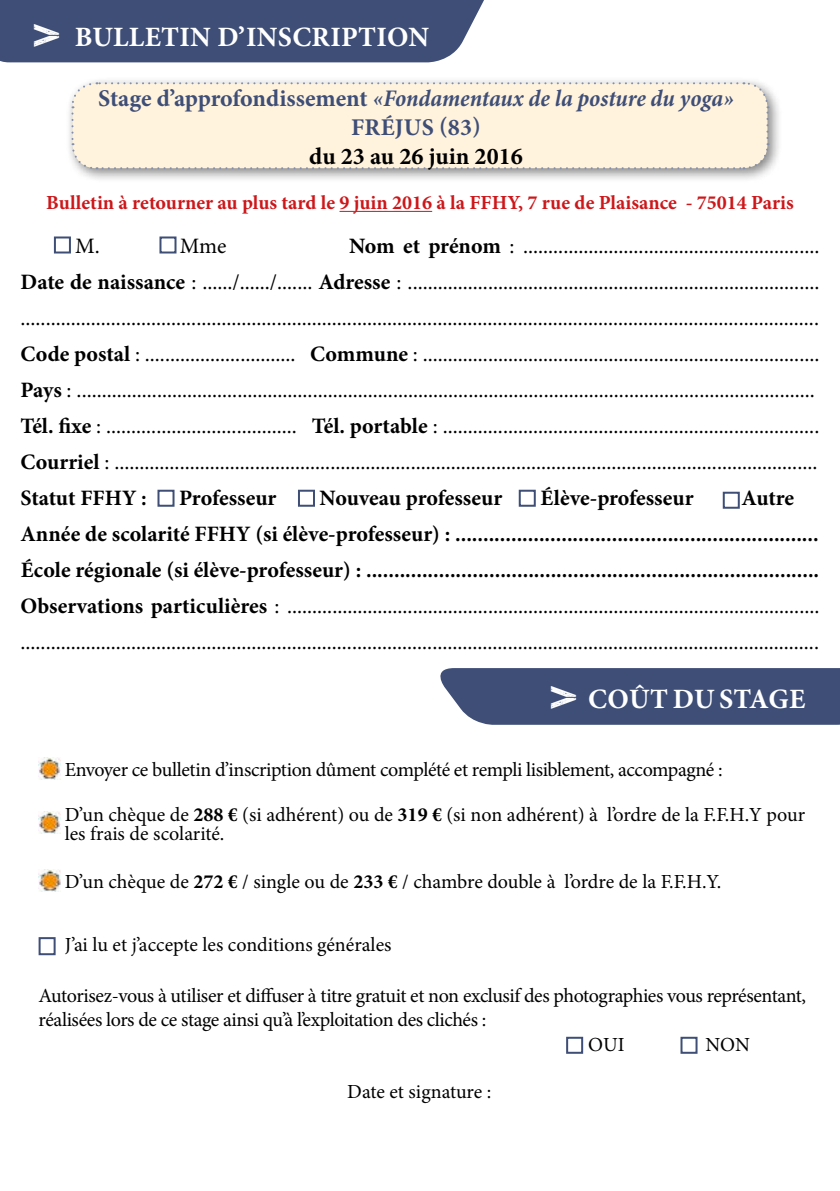
<style>
.page{position:relative;width:840px;height:1191px;background:#fff}
.page>*{position:absolute;margin:0;border:0;box-sizing:border-box;transform-origin:0 0}
.t1{font:700 28px "Minion Pro";letter-spacing:.01em;color:#fff}
.t2{font:700 24px/28.8px "Minion Pro";letter-spacing:.01em;color:#3e4e77;text-align:center}
.t3{font:700 24px "Minion Pro";color:#000}
.t4{font:22px/36px "Minion Pro";color:#000}
.t5{font:700 22px "Minion Pro";color:#000}
.t6{font:20px/18.8px "Minion Pro";letter-spacing:-.015em;color:#000}
.t7{font:700 20px "Minion Pro";color:#cd171a}
.s1{font-family:"Captureit";font-weight:400;font-size:48px}
.s2{font-style:italic;font-stretch:condensed}
.s3{font-weight:700}
</style>
<div class="page">
<div style="left:0;top:0;width:484px;height:62px;background:#3e4e77"></div>
<div style="left:65px;top:76px;width:717px;height:107px;background:#000;opacity:.75"></div>
<svg style="left:70px;top:81px;width:699px;height:89px;background:#fbefdb"></svg>
<svg style="left:440px;top:668px;width:399px;height:57px;background:#45557c"></svg>
<div style="left:39px;top:937px;width:17px;height:18px;border:2px solid #3e4e77"></div>
<div style="left:722px;top:492px;width:17px;height:17px;border:2px solid #3e4e77"></div>
<div style="left:54px;top:236px;width:17px;height:17px;border:2px solid #3e4e77"></div>
<div style="left:159px;top:236px;width:17px;height:17px;border:2px solid #3e4e77"></div>
<div style="left:157px;top:490px;width:17px;height:17px;border:2px solid #3e4e77"></div>
<div style="left:298px;top:490px;width:17px;height:17px;border:2px solid #3e4e77"></div>
<div style="left:518px;top:490px;width:17px;height:17px;border:2px solid #3e4e77"></div>
<img style="left:39px;top:811px;width:21px;height:22px">
<hr style="left:339px;top:211px;width:93px;height:1px;background:#cd171a">
<img style="left:39px;top:757px;width:21px;height:22px">
<img style="left:39px;top:869px;width:21px;height:22px">
<div style="left:566px;top:1036px;width:17px;height:17px;border:2px solid #3e4e77"></div>
<div style="left:680px;top:1036px;width:17px;height:17px;border:2px solid #3e4e77"></div>
<p class="t1" style="left:34px;top:17px;width:396px"><span class="s1">&gt;</span> BULLETIN D’INSCRIPTION</p>
<p class="t2" style="left:98px;top:84px;width:637px">Stage d’approfondissement <span class="s2">«Fondamentaux de la posture du yoga»<br></span>FRÉJUS (83)</p>
<p class="t3" style="left:309px;top:139px;width:215px">du 23 au 26 juin 2016</p>
<p class="t7" style="left:46px;top:189px;width:748px">Bulletin à retourner au plus tard le 9 juin 2016 à la FFHY, 7 rue de Plaisance - 75014 Paris</p>
<p class="t4" style="left:21px;top:228px;width:799px;text-indent:328px"><span class="s3">Nom et prénom</span> : ...........................................................<br><span class="s3">Date de naissance</span> : ....../....../....... <span class="s3">Adresse</span> : .................................................................................. ...............................................................................................................................................................<br><span class="s3">Code postal</span> : .............................. <span class="s3">Commune</span> : ...............................................................................<br><span class="s3">Pays</span> : ...................................................................................................................................................<br><span class="s3">Tél. fixe</span> : ...................................... <span class="s3">Tél. portable</span> : ...........................................................................<br><span class="s3">Courriel</span> : ............................................................................................................................................<br><span class="s3">Statut FFHY :</span></p>
<p class="t4" style="left:75px;top:228px;width:26px">M.</p>
<p class="t4" style="left:180px;top:228px;width:48px">Mme</p>
<p class="t5" style="left:179px;top:482px;width:99px">Professeur</p>
<p class="t5" style="left:319px;top:482px;width:184px">Nouveau professeur</p>
<p class="t5" style="left:540px;top:482px;width:154px">Élève-professeur</p>
<p class="t4" style="left:21px;top:480px;width:799px;text-indent:720px"><span class="s3">Autre Année de scolarité FFHY (si élève-professeur) : .................................................................<br>École régionale (si élève-professeur) : .................................................................................<br>Observations particulières</span> : .......................................................................................................... ...............................................................................................................................................................</p>
<p class="t1" style="left:551px;top:679px;width:255px"><span class="s1">&gt;</span> COÛT DU STAGE</p>
<p class="t6" style="left:65px;top:760px;width:659px">Envoyer ce bulletin d’inscription dûment complété et rempli lisiblement, accompagné :</p>
<p class="t6" style="left:65px;top:805px;width:741px">D’un chèque de <span class="s3">288 €</span> (si adhérent) ou de <span class="s3">319 €</span> (si non adhérent) à l’ordre de la F.F.H.Y pour les frais de scolarité.</p>
<p class="t6" style="left:65px;top:871px;width:658px">D’un chèque de <span class="s3">272 €</span> / single ou de <span class="s3">233 €</span> / chambre double à l’ordre de la F.F.H.Y.</p>
<p class="t6" style="left:65px;top:935px;width:328px">J’ai lu et j’accepte les conditions générales</p>
<p class="t6" style="left:39px;top:986px;width:768px">Autorisez-vous à utiliser et diffuser à titre gratuit et non exclusif des photographies vous représentant,</p>
<p class="t6" style="left:39px;top:1010px;width:449px">réalisées lors de ce stage ainsi qu’à l’exploitation des clichés :</p>
<p class="t6" style="left:588px;top:1035px;width:38px">OUI</p>
<p class="t6" style="left:705px;top:1035px;width:46px">NON</p>
<p class="t6" style="left:347px;top:1082px;width:146px">Date et signature :</p>
</div>
